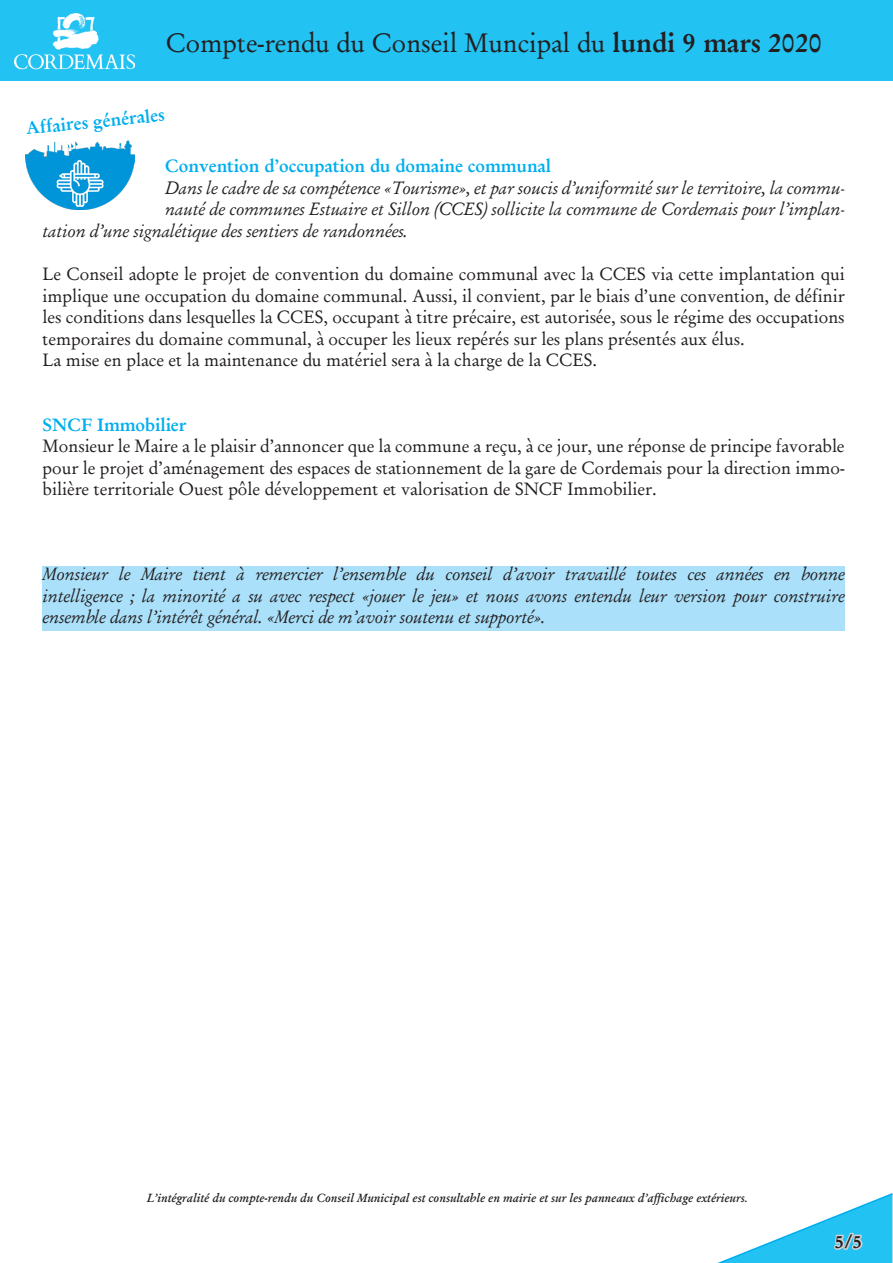
<style>
.page{position:relative;width:893px;height:1263px;background:#fff}
.page>*{position:absolute;margin:0;border:0;box-sizing:border-box;transform-origin:0 0}
.t1{font:27px "Garamond Antiqua";color:#231f20}
.t2{font:18px/21.6px "Garamond Antiqua";color:#231f20;text-align:justify}
.t3{font:18px/21.6px "Garamond Kursiv";color:#231f20;text-align:justify}
.t4{font:18px "Garamond Halbfett";color:#00aeef}
.t5{font:18px "Garamond Halbfett";color:#231f20}
.t6{font:12px "Garamond Kursiv Halbfett";color:#231f20}
.s1{font-family:"Garamond Halbfett"}
</style>
<div class="page">
<svg style="left:717px;top:1193px;width:176px;height:70px"></svg>
<div style="left:43px;top:566px;width:802px;height:65px;background:#aae0f9"></div>
<div style="left:0;top:0;width:893px;height:81px;background:#22c2f3"></div>
<img style="left:15px;top:14px;width:120px;height:55px">
<img style="left:26px;top:140px;width:109px;height:69px">
<p class="t1" style="left:166px;top:27px;width:658px">Compte-rendu du Conseil Muncipal du <span class="s1">lundi 9 mars 2020</span></p>
<p class="t4" style="left:25px;top:117px;width:141px;rotate:-5deg">Affaires générales</p>
<p class="t4" style="left:165px;top:155px;width:387px">Convention d’occupation du domaine communal</p>
<p class="t3" style="left:165px;top:177px;width:681px">Dans le cadre de sa compétence «Tourisme», et par soucis d’uniformité sur le territoire, la commu-</p>
<p class="t3" style="left:165px;top:198px;width:681px">nauté de communes Estuaire et Sillon (CCES) sollicite la commune de Cordemais pour l’implan-</p>
<p class="t3" style="left:43px;top:220px;width:367px">tation d’une signalétique des sentiers de randonnées.</p>
<p class="t2" style="left:43px;top:263px;width:804px">Le Conseil adopte le projet de convention du domaine communal avec la CCES via cette implantation qui implique une occupation du domaine communal. Aussi, il convient, par le biais d’une convention, de définir les conditions dans lesquelles la CCES, occupant à titre précaire, est autorisée, sous le régime des occupations temporaires du domaine communal, à occuper les lieux repérés sur les plans présentés aux élus.</p>
<p class="t2" style="left:43px;top:350px;width:556px">La mise en place et la maintenance du matériel sera à la charge de la CCES.</p>
<p class="t4" style="left:43px;top:414px;width:146px">SNCF Immobilier</p>
<p class="t2" style="left:43px;top:435px;width:804px">Monsieur le Maire a le plaisir d’annoncer que la commune a reçu, à ce jour, une réponse de principe favorable pour le projet d’aménagement des espaces de stationnement de la gare de Cordemais pour la direction immo&shy;bilière territoriale Ouest pôle développement et valorisation de SNCF Immobilier.</p>
<p class="t3" style="left:43px;top:563px;width:804px">Monsieur le Maire tient à remercier l’ensemble du conseil d’avoir travaillé toutes ces années en bonne intelligence ; la minorité a su avec respect «jouer le jeu» et nous avons entendu leur version pour construire ensemble dans l’intérêt général. «Merci de m’avoir soutenu et supporté».</p>
<p class="t6" style="left:147px;top:1191px;width:602px">L’intégralité du compte-rendu du Conseil Municipal est consultable en mairie et sur les panneaux d’affichage extérieurs.</p>
<p class="t5" style="left:835px;top:1231px;width:28px">5/5</p>
</div>
